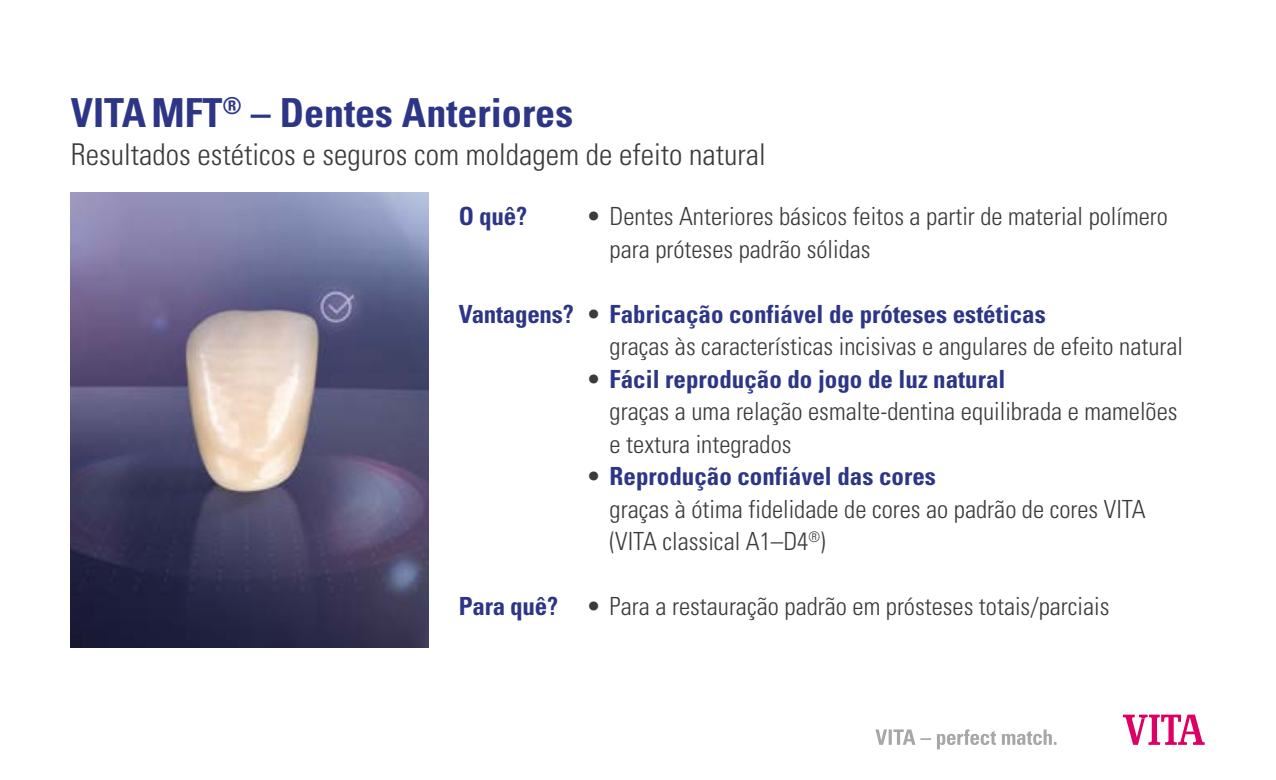
<style>
.page{position:relative;width:1276px;height:780px;background:#fff}
.page>*{position:absolute;margin:0;border:0;box-sizing:border-box;transform-origin:0 0}
.t1{font:700 condensed 40px "Univers LT Std";color:#2d3686}
.t2{font:300 condensed 30px "Univers LT Std";color:#3b3b3a}
.t3{font:300 condensed 25px/32.5px "Univers LT Std";color:#3b3b3a}
.t4{font:700 condensed 25px "Univers LT Std";letter-spacing:-.01em;color:#2d3686}
.s1{font-weight:700}
.s2{font-weight:700;color:#2d3686}
</style>
<div class="page">
<img style="left:71px;top:193px;width:358px;height:455px">
<svg style="left:1123px;top:714px;width:81px;height:30px"></svg>
<svg style="left:875px;top:729px;width:181px;height:20px"></svg>
<h1 class="t1" style="left:71px;top:89px;width:504px">VITAMFT<sup>®</sup> – Dentes Anteriores</h1>
<p class="t2" style="left:71px;top:136px;width:696px">Resultados estéticos e seguros com moldagem de efeito natural</p>
<p class="t3" style="left:609px;top:200px;width:560px;text-indent:-21px"><span class="s1">•</span> Dentes Anteriores básicos feitos a partir de material polímero para próteses padrão sólidas</p>
<p class="t4" style="left:459px;top:201px;width:70px">O quê?</p>
<p class="t4" style="left:459px;top:298px;width:116px">Vantagens?</p>
<p class="t3" style="left:609px;top:298px;width:575px;text-indent:-21px"><span class="s1">•</span> <span class="s2">Fabricação confiável de próteses estéticas<br></span>graças às características incisivas e angulares de efeito natural</p>
<p class="t3" style="left:609px;top:363px;width:569px;text-indent:-21px"><span class="s1">•</span> <span class="s2">Fácil reprodução do jogo de luz natural<br></span>graças a uma relação esmalte-dentina equilibrada e mamelões e textura integrados</p>
<p class="t3" style="left:609px;top:460px;width:537px;text-indent:-21px"><span class="s1">•</span> <span class="s2">Reprodução confiável das cores<br></span>graças à ótima fidelidade de cores ao padrão de cores VITA (VITA classical A1–D4<sup>®</sup>)</p>
<p class="t4" style="left:459px;top:591px;width:101px">Para quê?</p>
<p class="t3" style="left:588px;top:590px;width:523px"><span class="s1">•</span> Para a restauração padrão em prósteses totais/parciais</p>
</div>
